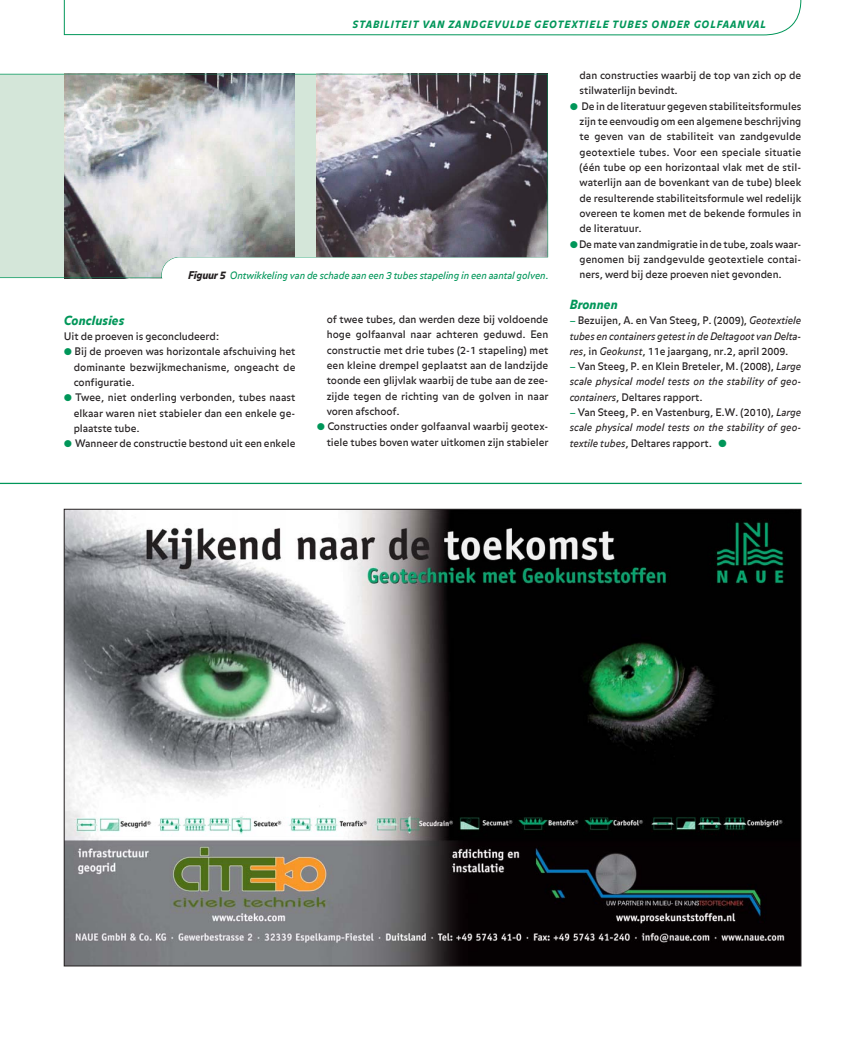
<style>
.page{position:relative;width:851px;height:1053px;background:#fff}
.page>*{position:absolute;margin:0;border:0;box-sizing:border-box;transform-origin:0 0}
.t1{font:italic 900 12.5px "Balance";letter-spacing:.02em;color:#009659}
.t2{font:10.25px/15.2px "Balance";letter-spacing:-.005em;color:#231f20;text-align:justify}
.t3{font:italic 10.25px/15.4px "Balance";letter-spacing:.005em;color:#231f20;text-align:justify}
.t4{font:italic 10px "Balance";letter-spacing:-.01em;color:#009659}
.t5{font:italic 900 10px "Balance";letter-spacing:.1em;color:#009659}
.s1{font-weight:900;font-size:10.62px;color:#231f20}
.s2{font-family:"European Pi Three";font-size:10px;color:#009659}
.s3{font-style:normal;color:#009659}
.s4{font-style:normal}
.s5{font-family:"European Pi Three";font-style:normal;font-size:10.62px;color:#009659}
</style>
<div class="page">
<svg style="left:64px;top:0;width:737px;height:35px"></svg>
<svg style="left:0;top:74px;width:548px;height:204px;background:#a0a2a4"></svg>
<hr style="left:0;top:482px;width:801px;height:2px;background:#009659">
<img style="left:66px;top:511px;width:733px;height:453px">
<div style="left:162px;top:257px;width:407px;height:36px;background:#fff;border-radius:18px"></div>
<p class="t5" style="left:352px;top:21px;width:415px">STABILITEIT VAN ZANDGEVULDE GEOTEXTIELE TUBES ONDER GOLFAANVAL</p>
<p class="t4" style="left:188px;top:271px;width:362px"><span class="s1">Figuur 5</span> Ontwikkeling van de schade aan een 3 tubes stapeling in een aantal golven.</p>
<p class="t1" style="left:64px;top:315px;width:62px">Conclusies</p>
<p class="t2" style="left:64px;top:329px;width:157px">Uit de proeven is geconcludeerd:</p>
<p class="t2" style="left:74px;top:345px;width:223px;text-indent:-10px"><span class="s2">-</span> Bij de proeven was horizontale afschuiving het dominante bezwijkmechanisme, ongeacht de configuratie.</p>
<p class="t2" style="left:74px;top:391px;width:223px;text-indent:-10px"><span class="s2">-</span> Twee, niet onderling verbonden, tubes naast elkaar waren niet stabieler dan een enkele ge&shy;plaatste tube.</p>
<p class="t2" style="left:64px;top:437px;width:233px"><span class="s2">-</span> Wanneer de constructie bestond uit een enkele</p>
<p class="t2" style="left:326px;top:312px;width:223px">of twee tubes, dan werden deze bij voldoende hoge golfaanval naar achteren geduwd. Een constructie met drie tubes (2-1 stapeling) met een kleine drempel geplaatst aan de landzijde toonde een glijvlak waarbij de tube aan de zee&shy;zijde tegen de richting van de golven in naar voren afschoof.</p>
<p class="t2" style="left:317px;top:420px;width:233px;text-align:right"><span class="s2">-</span> Constructies onder golfaanval waarbij geo tex&shy;tiele tubes boven water uitkomen zijn stabieler</p>
<p class="t2" style="left:579px;top:69px;width:223px">dan constructies waarbij de top van zich op de stilwaterlijn bevindt.</p>
<p class="t2" style="left:579px;top:99px;width:223px;text-indent:-10px"><span class="s2">-</span> De in de literatuur gegeven stabiliteitsfor mules zijn te eenvoudig om een algemene beschrijving te geven van de stabiliteit van zandgevulde geotextiele tubes. Voor een speciale situatie (één tube op een horizontaal vlak met de stil - waterlijn aan de bovenkant van de tube) bleek de resulterende stabiliteitsformule wel redelijk overeen te komen met de bekende formules in de literatuur.</p>
<p class="t2" style="left:579px;top:237px;width:223px;text-indent:-10px"><span class="s2">-</span> De mate van zandmigratie in de tube, zoals waar&shy;genomen bij zandgevulde geotextiele contai&shy;ners, werd bij deze proeven niet gevonden.</p>
<p class="t1" style="left:569px;top:299px;width:50px">Bronnen</p>
<p class="t3" style="left:569px;top:314px;width:233px"><span class="s3">–</span> <span class="s4">Bezuijen, A. en Van Steeg, P. (2009),</span> Geotextiele tubes en containers getest in de Deltagoot van Delta&shy;res<span class="s4">, in</span> Geokunst<span class="s4">, 11e jaargang, nr.2, april 2009.</span></p>
<p class="t3" style="left:569px;top:359px;width:233px"><span class="s3">–</span> <span class="s4">Van Steeg, P. en Klein Breteler, M. (2008),</span> Large scale physical model tests on the stability of geo - containers<span class="s4">, Deltares rapport.</span></p>
<p class="t3" style="left:569px;top:405px;width:233px"><span class="s3">–</span> <span class="s4">Van Steeg, P. en Vastenburg, E.W. (2010),</span> Large scale physical model tests on the stability of geo - textile tubes<span class="s4">, Deltares rapport.</span> <span class="s5">-</span></p>
</div>
